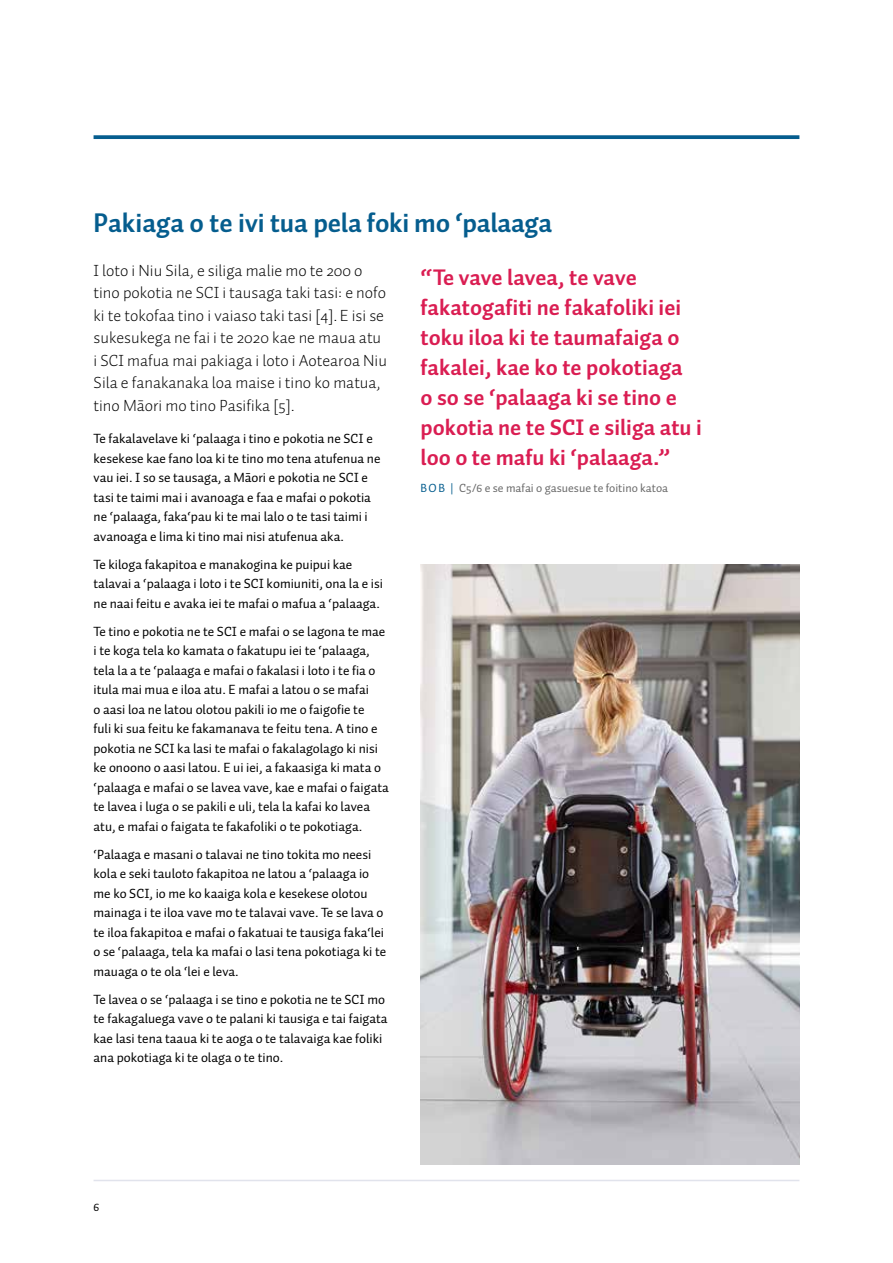
<style>
.page{position:relative;width:893px;height:1263px;background:#fff}
.page>*{position:absolute;margin:0;border:0;box-sizing:border-box;transform-origin:0 0}
.t1{font:700 27px "Auto Pro";letter-spacing:-.01em;color:#055d8e}
.t2{font:700 22.5px/30px "Auto Pro";color:#da1d52}
.t3{font:300 16.5px/22.5px "Auto Pro";color:#000}
.t4{font:13.5px/19.5px "Auto Pro";color:#000}
.t5{font:12px "Auto Pro";color:#696969}
.t6{font:12px "Auto Pro";color:#000}
.s1{color:#055d8e}
</style>
<div class="page">
<hr style="left:94px;top:1180px;width:705px;height:1px;background:#e1e3ec">
<svg style="left:94px;top:135px;width:705px;height:4px;background:#166895"></svg>
<img style="left:420px;top:565px;width:379px;height:599px">
<h1 class="t1" style="left:94px;top:204px;width:460px">Pakiaga o te ivi tua pela foki mo ‘palaaga</h1>
<p class="t3" style="left:94px;top:259px;width:295px">I loto i Niu Sila, e siliga malie mo te 200 o tino pokotia ne SCI i tausaga taki tasi: e nofo ki te tokofaa tino i vaiaso taki tasi [4]. E isi se sukesukega ne fai i te 2020 kae ne maua atu i SCI mafua mai pakiaga i loto i Aotearoa Niu Sila e fanakanaka loa maise i tino ko matua, tino Māori mo tino Pasifika [5].</p>
<p class="t4" style="left:94px;top:429px;width:288px">Te fakalavelave ki ‘palaaga i tino e pokotia ne SCI e kesekese kae fano loa ki te tino mo tena atufenua ne vau iei. I so se tausaga, a Māori e pokotia ne SCI e tasi te taimi mai i avanoaga e faa e mafai o pokotia ne ‘palaaga, faka‘pau ki te mai lalo o te tasi taimi i avanoaga e lima ki tino mai nisi atufenua aka.</p>
<p class="t4" style="left:94px;top:554px;width:291px">Te kiloga fakapitoa e manakogina ke puipui kae talavai a ‘palaaga i loto i te SCI komiuniti, ona la e isi ne naai feitu e avaka iei te mafai o mafua a ‘palaaga.</p>
<p class="t4" style="left:94px;top:621px;width:297px">Te tino e pokotia ne te SCI e mafai o se lagona te mae i te koga tela ko kamata o fakatupu iei te ‘palaaga, tela la a te ‘palaaga e mafai o fakalasi i loto i te fia o itula mai mua e iloa atu. E mafai a latou o se mafai<br>o aasi loa ne latou olotou pakili io me o faigofie te<br>fuli ki sua feitu ke fakamanava te feitu tena. A tino e pokotia ne SCI ka lasi te mafai o fakalagolago ki nisi ke onoono o aasi latou. E ui iei, a fakaasiga ki mata o ‘palaaga e mafai o se lavea vave, kae e mafai o faigata te lavea i luga o se pakili e uli, tela la kafai ko lavea atu, e mafai o faigata te fakafoliki o te pokotiaga.</p>
<p class="t4" style="left:94px;top:844px;width:294px">‘Palaaga e masani o talavai ne tino tokita mo neesi kola e seki tauloto fakapitoa ne latou a ‘palaaga io me ko SCI, io me ko kaaiga kola e kesekese olotou mainaga i te iloa vave mo te talavai vave. Te se lava o te iloa fakapitoa e mafai o fakatuai te tausiga faka‘lei o se ‘palaaga, tela ka mafai o lasi tena pokotiaga ki te mauaga o te ola ‘lei e leva.</p>
<p class="t4" style="left:94px;top:989px;width:296px">Te lavea o se ‘palaaga i se tino e pokotia ne te SCI mo te fakagaluega vave o te palani ki tausiga e tai faigata kae lasi tena taaua ki te aoga o te talavaiga kae foliki ana pokotiaga ki te olaga o te tino.</p>
<h2 class="t2" style="left:420px;top:262px;width:283px">“Te vave lavea, te vave fakatogafiti ne fakafoliki iei toku iloa ki te taumafaiga o fakalei, kae ko te pokotiaga<br>o so se ‘palaaga ki se tino e pokotia ne te SCI e siliga atu i loo o te mafu ki ‘palaaga.”</h2>
<p class="t5" style="left:420px;top:479px;width:249px"><span class="s1">BOB |</span> C5/6 e se mafai o gasuesue te foitino katoa</p>
<p class="t6" style="left:94px;top:1198px;width:7px">6</p>
</div>
